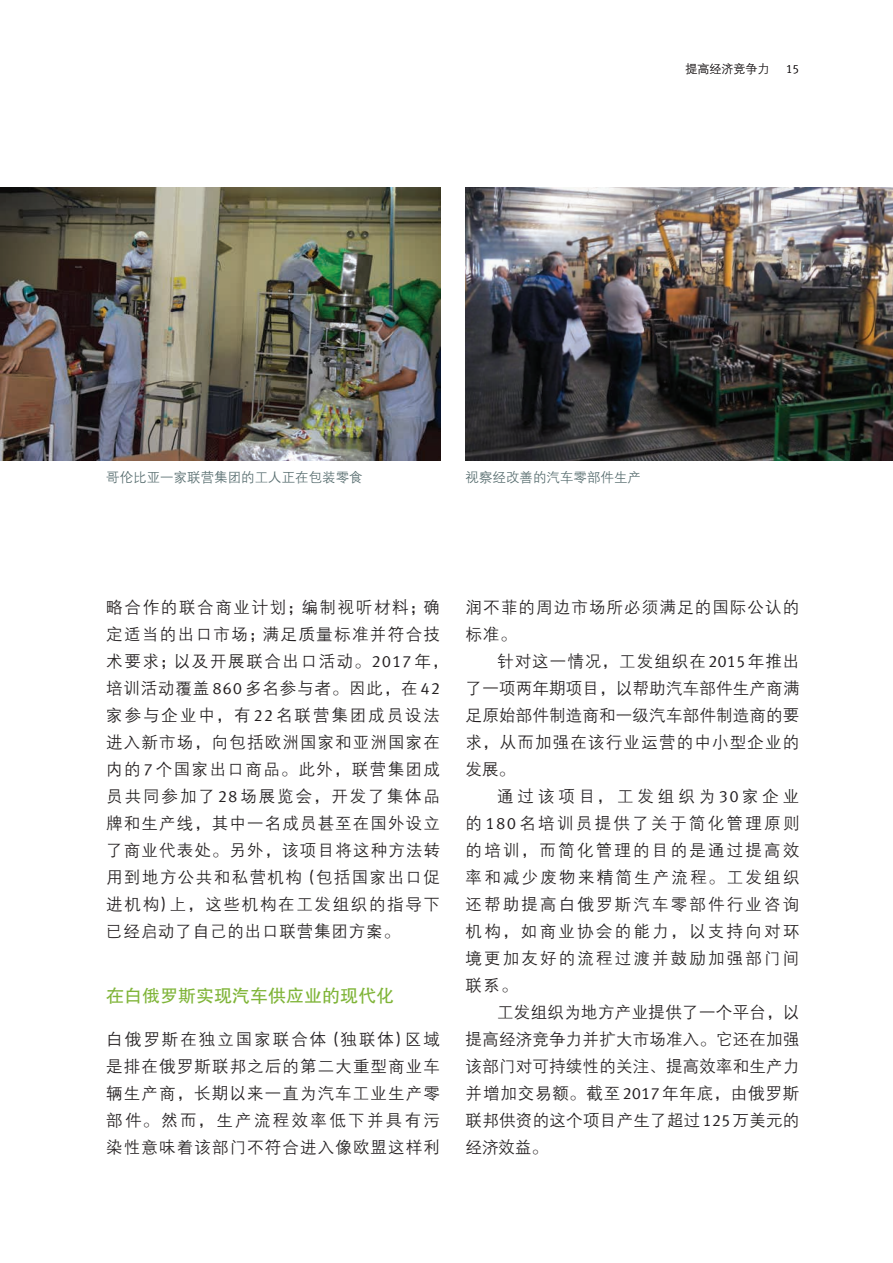
<style>
.page{position:relative;width:893px;height:1263px;background:#fff}
.page>*{position:absolute;margin:0;border:0;box-sizing:border-box;transform-origin:0 0}
.AR2017_Head_B{font:18px "FZ Trad Hei GBK Medium";color:#7fb438}
.AR2017_body_indent{font:16.5px/27px "FZ Trad Hei GBK Regular";letter-spacing:.07em;color:#231f20;text-align:justify}
.AR2017_body{font:16.5px/27px "FZ Trad Hei GBK Regular";letter-spacing:.07em;color:#231f20;text-align:justify}
.AR2017_photo_caption{font:13.5px "FZ Trad Hei GBK Regular";color:#566c6e}
.t1{font:12px "FZ Trad Hei GBK Light";color:#231f20}
.t2{font:300 12px "Meta OT";color:#231f20}
.s1{font-family:"Meta OT Norm"}
</style>
<div class="page">
<img style="left:0;top:187px;width:440px;height:273px">
<img style="left:466px;top:187px;width:427px;height:273px">
<p class="t1" style="left:686px;top:62px;width:86px">提高经济竞争力</p>
<p class="t2" style="left:786px;top:61px;width:15px">15</p>
<p class="AR2017_photo_caption" style="left:106px;top:470px;width:258px">哥伦比亚一家联营集团的工人正在包装零食</p>
<p class="AR2017_photo_caption" style="left:466px;top:470px;width:177px">视察经改善的汽车零部件生产</p>
<p class="AR2017_body_indent" style="left:106px;top:594px;width:344px;text-align:left">略合作的联合商业计划；编制视听材料；确定适当的出口市场；满足质量标准并符合技术要求；以及开展联合出口活动。<span class="s1">2017</span>年，培训活动覆盖 <span class="s1">860</span> 多名参与者。因此，在 <span class="s1">42</span>家参与企业中，有<span class="s1">22</span>名联营集团成员设法进入新市场，向包括欧洲国家和亚洲国家在内的<span class="s1">7</span>个国家出口商品。此外，联营集团成员共同参加了<span class="s1">28</span>场展览会，开发了集体品牌和生产线，其中一名成员甚至在国外设立了商业代表处。另外，该项目将这种方法转用到地方公共和私营机构（包括国家出口促进机构）上，这些机构在工发组织的指导下已经启动了自己的出口联营集团方案。</p>
<p class="AR2017_Head_B" style="left:106px;top:986px;width:289px">在白俄罗斯实现汽车供应业的现代化</p>
<p class="AR2017_body" style="left:106px;top:1026px;width:335px">白俄罗斯在独立国家联合体（独联体）区域是排在俄罗斯联邦之后的第二大重型商业车辆生产商，长期以来一直为汽车工业生产零部件。然而，生产流程效率低下并具有污染性意味着该部门不符合进入像欧盟这样利</p>
<p class="AR2017_body" style="left:466px;top:594px;width:335px">润不菲的周边市场所必须满足的国际公认的标准。</p>
<p class="AR2017_body_indent" style="left:466px;top:648px;width:335px;text-indent:32px">针对这一情况，工发组织在<span class="s1">2015</span>年推出了一项两年期项目，以帮助汽车部件生产商满足原始部件制造商和一级汽车部件制造商的要求，从而加强在该行业运营的中小型企业的发展。</p>
<p class="AR2017_body_indent" style="left:466px;top:783px;width:335px;text-indent:32px">通过该项目，工发组织为<span class="s1">30</span>家企业的<span class="s1">180</span>名培训员提供了关于简化管理原则的培训，而简化管理的目的是通过提高效率和减少废物来精简生产流程。工发组织还帮助提高白俄罗斯汽车零部件行业咨询机构，如商业协会的能力，以支持向对环境更加友好的流程过渡并鼓励加强部门间联系。</p>
<p class="AR2017_body_indent" style="left:466px;top:999px;width:335px;text-indent:32px">工发组织为地方产业提供了一个平台，以提高经济竞争力并扩大市场准入。它还在加强该部门对可持续性的关注、提高效率和生产力并增加交易额。截至<span class="s1">2017</span>年年底，由俄罗斯联邦供资的这个项目产生了超过<span class="s1">125</span>万美元的经济效益。</p>
</div>
